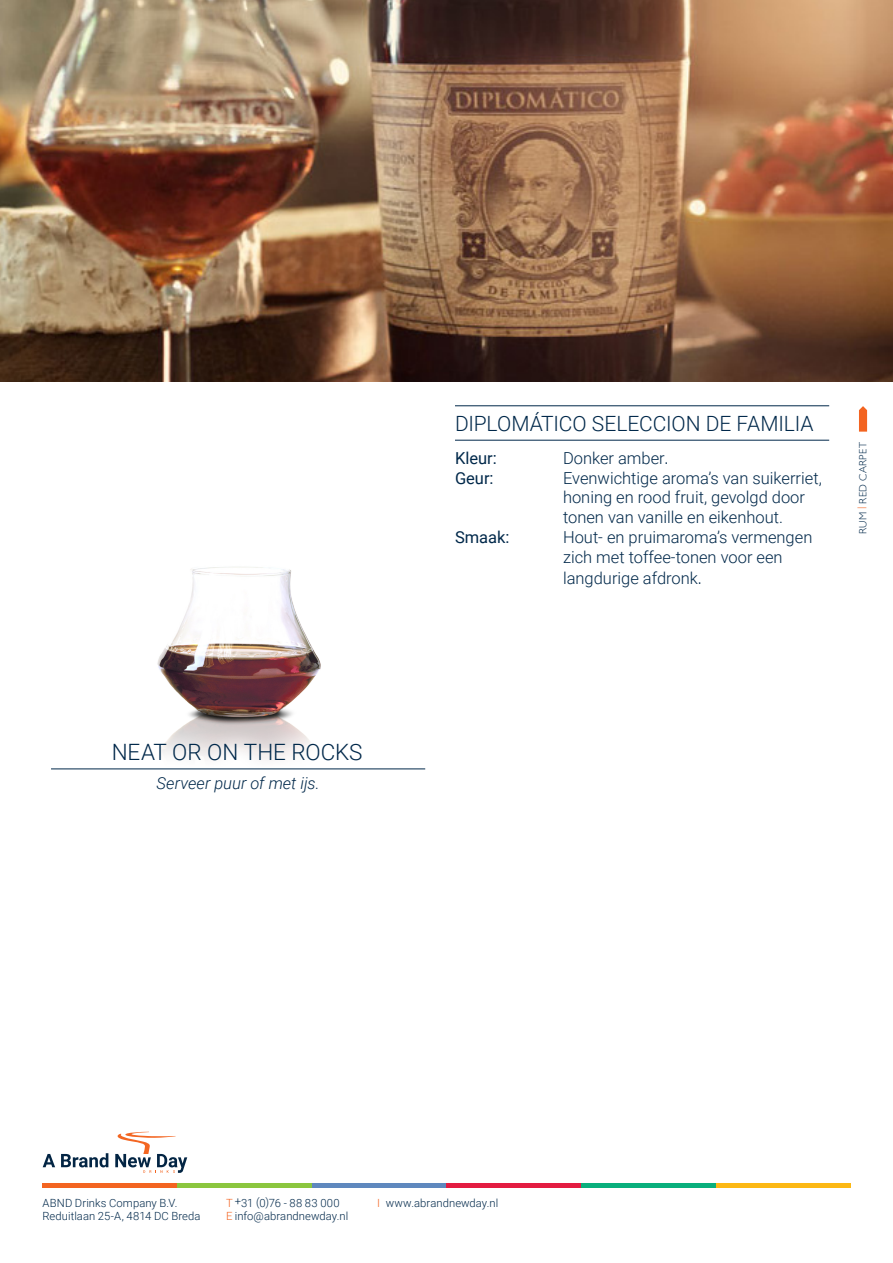
<style>
.page{position:relative;width:893px;height:1263px;background:#fff}
.page>*{position:absolute;margin:0;border:0;box-sizing:border-box;transform-origin:0 0}
.t1{font:300 22.5px "Roboto";letter-spacing:-.005em;color:#00284a}
.t2{font:300 21px "Roboto";letter-spacing:-.005em;color:#00284a}
.t3{font:300 16.5px/19.8px "Roboto";color:#00284a}
.t4{font:italic 300 16.5px "Roboto";color:#00284a}
.t5{font:16.5px "Roboto";color:#00284a}
.t6{font:300 11.25px/13.5px "Roboto";letter-spacing:.005em;color:#00284a}
.t7{font:300 10.5px "Gill Sans";letter-spacing:.035em;color:#00284a}
.s1{font-family:"Gill Sans";font-size:18px}
.s2{font-family:"Roboto";color:#f36421}
.s3{color:#f36421}
</style>
<div class="page">
<div style="left:43px;top:1183px;width:134px;height:5px;background:#f36421"></div>
<div style="left:177px;top:1183px;width:135px;height:5px;background:#8bc63e"></div>
<div style="left:312px;top:1183px;width:134px;height:5px;background:#5f88be"></div>
<div style="left:446px;top:1183px;width:135px;height:5px;background:#e31c41"></div>
<div style="left:581px;top:1183px;width:135px;height:5px;background:#09af7c"></div>
<div style="left:716px;top:1183px;width:134px;height:5px;background:#fcb814"></div>
<svg style="left:43px;top:1154px;width:12px;height:13px"></svg>
<svg style="left:61px;top:1153px;width:47px;height:14px"></svg>
<svg style="left:115px;top:1132px;width:72px;height:41px"></svg>
<img style="left:0;top:0;width:893px;height:381px">
<img style="left:142px;top:567px;width:196px;height:202px">
<hr style="left:455px;top:405px;width:374px;height:1px;background:#00284a">
<hr style="left:455px;top:440px;width:374px;height:1px;background:#00284a">
<hr style="left:51px;top:769px;width:374px;height:1px;background:#00284a">
<svg style="left:859px;top:406px;width:8px;height:26px"></svg>
<h1 class="t1" style="left:112px;top:736px;width:252px">NEAT OR ON THE ROCKS</h1>
<p class="t4" style="left:156px;top:771px;width:165px">Serveer puur of met ijs.</p>
<p class="t2" style="left:455px;top:409px;width:360px">DIPLOMÁTICO SELECCION DE FAMILIA</p>
<p class="t5" style="left:455px;top:446px;width:43px">Kleur:</p>
<p class="t3" style="left:563px;top:447px;width:106px">Donker amber<span class="s1">.</span></p>
<p class="t5" style="left:455px;top:466px;width:40px">Geur:</p>
<p class="t3" style="left:563px;top:467px;width:260px">Evenwichtige aroma’s van suikerriet, honing en rood fruit, gevolgd door tonen van vanille en eikenhout.</p>
<p class="t5" style="left:455px;top:525px;width:56px">Smaak:</p>
<p class="t3" style="left:563px;top:526px;width:251px">Hout- en pruimaroma’s vermengen zich met toffee-tonen voor een</p>
<p class="t3" style="left:563px;top:568px;width:140px">langdurige afdronk<span class="s1">.</span></p>
<p class="t7" style="left:855px;top:534px;width:93px;rotate:-90deg">RUM <span class="s2">|</span> RED CARPET</p>
<p class="t6" style="left:226px;top:1195px;width:123px"><span class="s3">T</span> +31 (0)76 - 88 83 000<br><span class="s3">E</span> info@abrandnewday.nl</p>
<p class="t6" style="left:43px;top:1195px;width:136px">ABND Drinks Company B.V.</p>
<p class="t6" style="left:377px;top:1195px;width:123px"><span class="s3">I</span> www.abrandnewday.nl</p>
<p class="t6" style="left:43px;top:1209px;width:160px">Reduitlaan 25-A, 4814 DC Breda</p>
</div>
